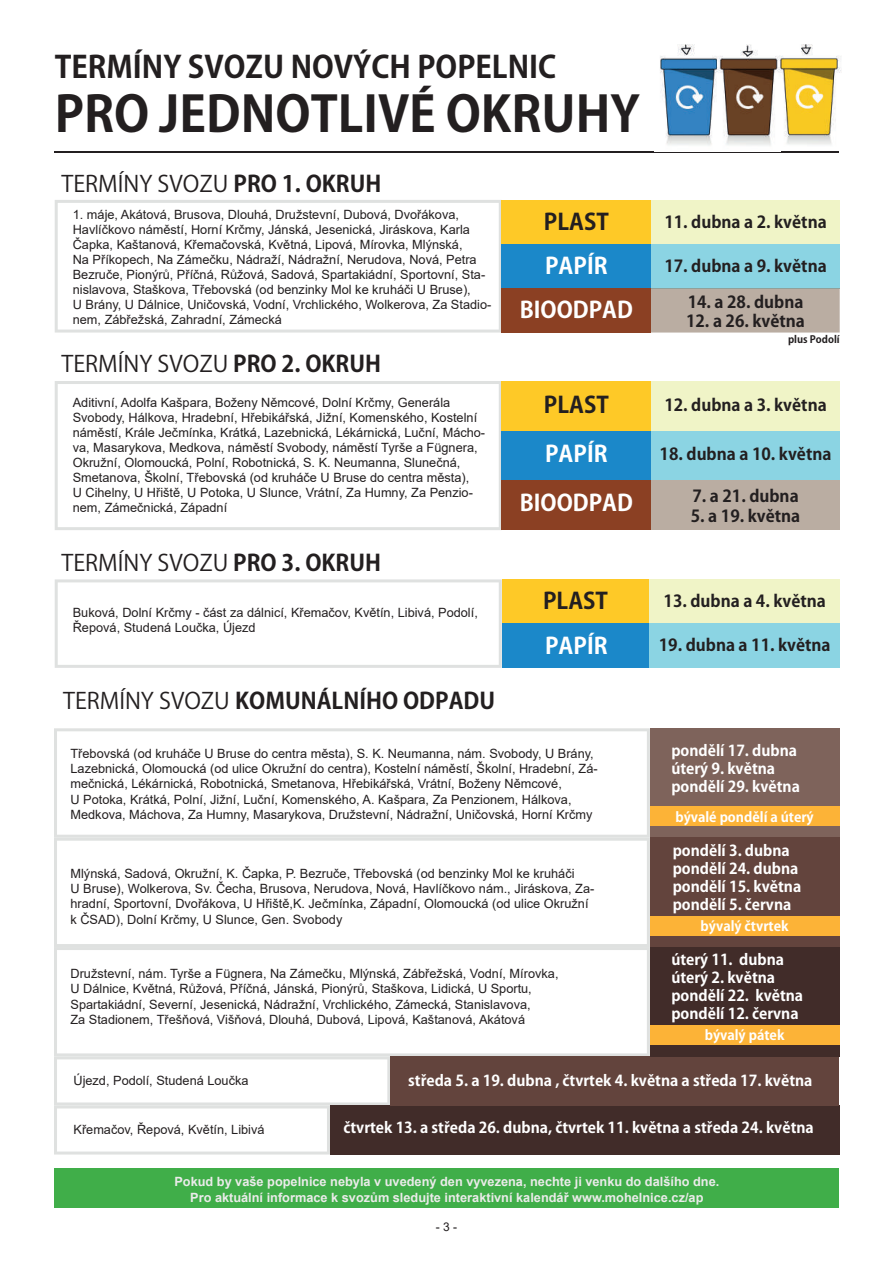
<style>
.page{position:relative;width:893px;height:1263px;background:#fff}
.page>*{position:absolute;margin:0;border:0;box-sizing:border-box;transform-origin:0 0}
.t1{font:700 49.05px "Koz Go Pr 6 N";color:#231f20}
.t2{font:700 30.3px "Koz Go Pr 6 N";color:#231f20}
.t3{font:22.5px "Koz Go Pr 6 N";color:#231f20}
.t4{font:700 22.5px "Koz Go Pr 6 N";color:#231f20}
.t5{font:700 22.5px "Koz Go Pr 6 N";color:#fff}
.t6{font:700 16.5px "Koz Go Pr 6 N";color:#231f20}
.t7{font:700 15px/18px "Koz Go Pr 6 N";color:#fff}
.t8{font:700 13.5px "Koz Go Pr 6 N";color:#fff}
.t9{font:12.75px/15px "Arial";color:#231f20}
.t10{font:700 12.75px/15.3px "Arial";color:#ebebea;text-align:center}
.t11{font:12px "Arial";color:#231f20}
.t12{font:700 10.05px "Koz Go Pr 6 N";color:#231f20}
.s1{font-weight:700}
.s2{font-weight:400}
</style>
<div class="page">
<div style="left:54px;top:1168px;width:785px;height:40px;background:#40ae49"></div>
<svg style="left:54px;top:728px;width:596px;height:110px"></svg>
<svg style="left:55px;top:200px;width:447px;height:133px"></svg>
<svg style="left:55px;top:381px;width:447px;height:149px"></svg>
<svg style="left:55px;top:579px;width:447px;height:89px"></svg>
<hr style="left:54px;top:151px;width:784px;height:2px;background:#231f20">
<div style="left:502px;top:381px;width:149px;height:50px;background:#fec927"></div>
<div style="left:502px;top:579px;width:147px;height:45px;background:#fec927"></div>
<div style="left:502px;top:200px;width:149px;height:44px;background:#fec927"></div>
<div style="left:651px;top:381px;width:189px;height:50px;background:#f0f4c7"></div>
<div style="left:649px;top:579px;width:191px;height:45px;background:#f0f4c7"></div>
<div style="left:651px;top:200px;width:189px;height:44px;background:#f0f4c7"></div>
<div style="left:502px;top:431px;width:149px;height:49px;background:#1b88c9"></div>
<div style="left:502px;top:624px;width:147px;height:44px;background:#1b88c9"></div>
<div style="left:502px;top:244px;width:149px;height:44px;background:#1b88c9"></div>
<div style="left:651px;top:431px;width:189px;height:49px;background:#8bd4e3"></div>
<div style="left:649px;top:624px;width:191px;height:44px;background:#8bd4e3"></div>
<div style="left:651px;top:244px;width:189px;height:44px;background:#8bd4e3"></div>
<div style="left:651px;top:480px;width:189px;height:50px;background:#baada2"></div>
<div style="left:651px;top:288px;width:189px;height:45px;background:#baada2"></div>
<img style="left:660px;top:45px;width:118px;height:101px">
<img style="left:778px;top:45px;width:63px;height:100px">
<div style="left:502px;top:480px;width:149px;height:50px;background:#8b4023"></div>
<div style="left:502px;top:288px;width:149px;height:45px;background:#8b4023"></div>
<svg style="left:54px;top:838px;width:596px;height:109px"></svg>
<svg style="left:54px;top:947px;width:596px;height:109px"></svg>
<svg style="left:54px;top:1056px;width:336px;height:98px"></svg>
<div style="left:650px;top:728px;width:189px;height:110px;background:#7e635b"></div>
<div style="left:330px;top:1105px;width:509px;height:49px;background:#412c29"></div>
<div style="left:390px;top:1056px;width:449px;height:49px;background:#63443d"></div>
<div style="left:650px;top:838px;width:189px;height:109px;background:#63443d"></div>
<div style="left:650px;top:947px;width:189px;height:109px;background:#412c29"></div>
<div style="left:650px;top:806px;width:189px;height:20px;background:#fcb337"></div>
<div style="left:650px;top:916px;width:189px;height:19px;background:#fcb337"></div>
<div style="left:650px;top:1025px;width:189px;height:19px;background:#fcb337"></div>
<h2 class="t2" style="left:55px;top:50px;width:503px">TERMÍNY SVOZU NOVÝCH POPELNIC</h2>
<h1 class="t1" style="left:55px;top:86px;width:587px">PRO JEDNOTLIVÉ OKRUHY</h1>
<h3 class="t3" style="left:62px;top:171px;width:321px">TERMÍNY SVOZU <span class="s1">PRO 1. OKRUH</span></h3>
<p class="t9" style="left:73px;top:207px;width:420px">1. máje, Akátová, Brusova, Dlouhá, Družstevní, Dubová, Dvořákova, Havlíčkovo náměstí, Horní Krčmy, Jánská, Jesenická, Jiráskova, Karla Čapka, Kaštanová, Křemačovská, Květná, Lipová, Mírovka, Mlýnská,<br>Na Příkopech, Na Zámečku, Nádraží, Nádražní, Nerudova, Nová, Petra Bezruče, Pionýrů, Příčná, Růžová, Sadová, Spartakiádní, Sportovní, Sta&shy;nislavova, Staškova, Třebovská (od benzinky Mol ke kruháči U Bruse),<br>U Brány, U Dálnice, Uničovská, Vodní, Vrchlického, Wolkerova, Za Stadio&shy;nem, Zábřežská, Zahradní, Zámecká</p>
<h3 class="t3" style="left:62px;top:351px;width:321px">TERMÍNY SVOZU <span class="s1">PRO 2. OKRUH</span></h3>
<p class="t9" style="left:73px;top:395px;width:414px">Aditivní, Adolfa Kašpara, Boženy Němcové, Dolní Krčmy, Generála Svobody, Hálkova, Hradební, Hřebikářská, Jižní, Komenského, Kostelní náměstí, Krále Ječmínka, Krátká, Lazebnická, Lékárnická, Luční, Mácho&shy;va, Masarykova, Medkova, náměstí Svobody, náměstí Tyrše a Fügnera, Okružní, Olomoucká, Polní, Robotnická, S. K. Neumanna, Slunečná, Smetanova, Školní, Třebovská (od kruháče U Bruse do centra města),<br>U Cihelny, U Hřiště, U Potoka, U Slunce, Vrátní, Za Humny, Za Penzio&shy;nem, Zámečnická, Západní</p>
<h3 class="t3" style="left:62px;top:550px;width:321px">TERMÍNY SVOZU <span class="s1">PRO 3. OKRUH</span></h3>
<p class="t9" style="left:73px;top:605px;width:407px">Buková, Dolní Krčmy - část za dálnicí, Křemačov, Květín, Libivá, Podolí,<br>Řepová, Studená Loučka, Újezd</p>
<h3 class="t4" style="left:63px;top:688px;width:434px"><span class="s2">TERMÍNY SVOZU</span> KOMUNÁLNÍHO ODPADU</h3>
<h3 class="t4" style="left:544px;top:209px;width:66px">PLAST</h3>
<h3 class="t5" style="left:545px;top:253px;width:64px">PAPÍR</h3>
<h3 class="t5" style="left:520px;top:297px;width:115px">BIOODPAD</h3>
<h3 class="t4" style="left:544px;top:392px;width:66px">PLAST</h3>
<h3 class="t5" style="left:545px;top:441px;width:64px">PAPÍR</h3>
<h3 class="t5" style="left:520px;top:490px;width:115px">BIOODPAD</h3>
<h3 class="t4" style="left:543px;top:588px;width:66px">PLAST</h3>
<h3 class="t5" style="left:545px;top:633px;width:64px">PAPÍR</h3>
<p class="t9" style="left:70px;top:745px;width:529px">Třebovská (od kruháče U Bruse do centra města), S. K. Neumanna, nám. Svobody, U Brány, Lazebnická, Olomoucká (od ulice Okružní do centra), Kostelní náměstí, Školní, Hradební, Zá&shy;mečnická, Lékárnická, Robotnická, Smetanova, Hřebikářská, Vrátní, Boženy Němcové,<br>U Potoka, Krátká, Polní, Jižní, Luční, Komenského, A. Kašpara, Za Penzionem, Hálkova, Medkova, Máchova, Za Humny, Masarykova, Družstevní, Nádražní, Uničovská, Horní Krčmy</p>
<p class="t9" style="left:70px;top:865px;width:525px">Mlýnská, Sadová, Okružní, K. Čapka, P. Bezruče, Třebovská (od benzinky Mol ke kruháči<br>U Bruse), Wolkerova, Sv. Čecha, Brusova, Nerudova, Nová, Havlíčkovo nám., Jiráskova, Za&shy;hradní, Sportovní, Dvořákova, U Hřiště,K. Ječmínka, Západní, Olomoucká (od ulice Okružní k ČSAD), Dolní Krčmy, U Slunce, Gen. Svobody</p>
<p class="t9" style="left:70px;top:966px;width:489px">Družstevní, nám. Tyrše a Fügnera, Na Zámečku, Mlýnská, Zábřežská, Vodní, Mírovka, U Dálnice, Květná, Růžová, Příčná, Jánská, Pionýrů, Staškova, Lidická, U Sportu, Spartakiádní, Severní, Jesenická, Nádražní, Vrchlického, Zámecká, Stanislavova,<br>Za Stadionem, Třešňová, Višňová, Dlouhá, Dubová, Lipová, Kaštanová, Akátová</p>
<p class="t6" style="left:664px;top:213px;width:164px">11. dubna a 2. května</p>
<p class="t6" style="left:664px;top:256px;width:164px">17. dubna a 9. května</p>
<p class="t6" style="left:688px;top:292px;width:117px">14. a 28. dubna</p>
<p class="t6" style="left:686px;top:312px;width:120px">12. a 26. května</p>
<p class="t12" style="left:788px;top:333px;width:53px">plus Podolí</p>
<p class="t6" style="left:664px;top:396px;width:164px">12. dubna a 3. května</p>
<p class="t6" style="left:660px;top:445px;width:173px">18. dubna a 10. května</p>
<p class="t6" style="left:692px;top:487px;width:108px">7. a 21. dubna</p>
<p class="t6" style="left:691px;top:506px;width:111px">5. a 19. května</p>
<p class="t6" style="left:664px;top:592px;width:164px">13. dubna a 4. května</p>
<p class="t6" style="left:659px;top:636px;width:173px">19. dubna a 11. května</p>
<p class="t7" style="left:671px;top:742px;width:130px">pondělí 17. dubna úterý 9. května pondělí 29. května</p>
<p class="t8" style="left:675px;top:809px;width:140px">bývalé pondělí a úterý</p>
<p class="t7" style="left:673px;top:842px;width:130px">pondělí 3. dubna pondělí 24. dubna pondělí 15. května pondělí 5. června</p>
<p class="t7" style="left:671px;top:951px;width:133px">úterý 11. dubna úterý 2. května pondělí 22. května pondělí 12. června</p>
<p class="t8" style="left:701px;top:919px;width:90px">bývalý čtvrtek</p>
<p class="t8" style="left:705px;top:1028px;width:81px">bývalý pátek</p>
<p class="t9" style="left:73px;top:1072px;width:177px">Újezd, Podolí, Studená Loučka</p>
<p class="t9" style="left:73px;top:1122px;width:193px">Křemačov, Řepová, Květín, Libivá</p>
<p class="t7" style="left:408px;top:1071px;width:406px">středa 5. a 19. dubna , čtvrtek 4. května a středa 17. května</p>
<p class="t7" style="left:344px;top:1119px;width:472px">čtvrtek 13. a středa 26. dubna, čtvrtek 11. května a středa 24. května</p>
<p class="t10" style="left:174px;top:1174px;width:546px">Pokud by vaše popelnice nebyla v uvedený den vyvezena, nechte ji venku do dalšího dne.<br>Pro aktuální informace k svozům sledujte interaktivní kalendář www.mohelnice.cz/ap</p>
<p class="t11" style="left:436px;top:1218px;width:23px">- 3 -</p>
</div>
